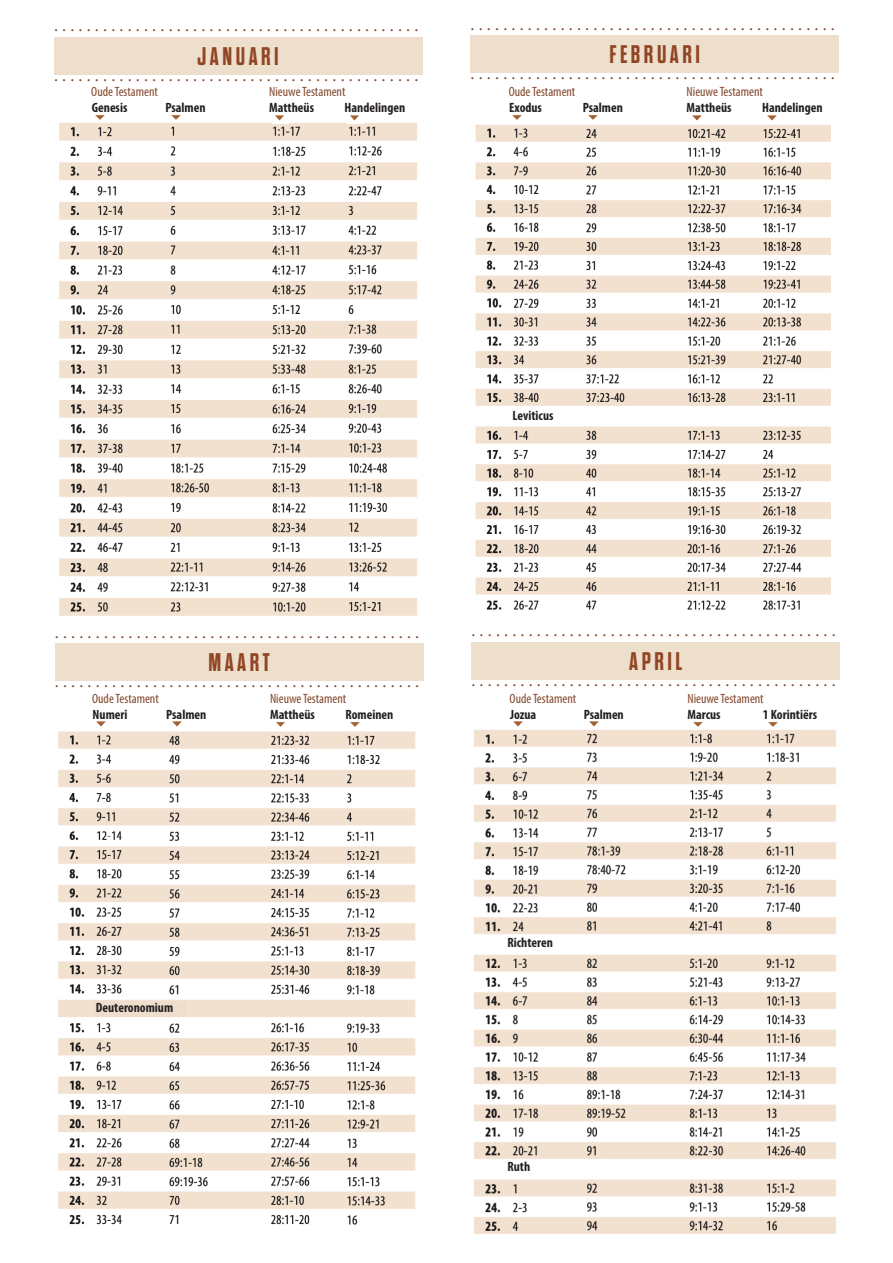
<style>
.page{position:relative;width:893px;height:1263px;background:#fff}
.page>*{position:absolute;margin:0;border:0;box-sizing:border-box;transform-origin:0 0}
.t1{font:700 25.5px "Dharma Gothic E";letter-spacing:.14em;color:#904624}
.t2{font:18px "Minion Pro";color:#84482c}
.t3{font:700 condensed 13.5px "Myriad Pro";color:#231f20}
.t4{font:condensed 13.5px "Myriad Pro";color:#84482c}
</style>
<div class="page">
<div style="left:54px;top:37px;width:368px;height:37px;background:#eedecc"></div>
<img style="left:59px;top:122px;width:358px;height:494px">
<img style="left:347px;top:115px;width:17px;height:8px">
<img style="left:272px;top:115px;width:17px;height:8px">
<img style="left:171px;top:115px;width:10px;height:5px">
<img style="left:95px;top:115px;width:10px;height:5px">
<img style="left:475px;top:124px;width:356px;height:486px">
<img style="left:767px;top:115px;width:10px;height:6px">
<img style="left:692px;top:115px;width:10px;height:6px">
<img style="left:588px;top:115px;width:10px;height:5px">
<img style="left:512px;top:115px;width:10px;height:5px">
<div style="left:512px;top:408px;width:76px;height:15px;background:#fff"></div>
<img style="left:58px;top:731px;width:358px;height:494px">
<div style="left:471px;top:36px;width:368px;height:37px;background:#eedecc"></div>
<div style="left:55px;top:644px;width:368px;height:37px;background:#eedecc"></div>
<img style="left:350px;top:722px;width:10px;height:5px">
<img style="left:276px;top:722px;width:9px;height:5px">
<img style="left:172px;top:721px;width:10px;height:6px">
<img style="left:96px;top:721px;width:10px;height:6px">
<img style="left:768px;top:722px;width:10px;height:5px">
<img style="left:693px;top:722px;width:10px;height:5px">
<img style="left:589px;top:721px;width:10px;height:6px">
<img style="left:513px;top:721px;width:10px;height:6px">
<div style="left:471px;top:642px;width:369px;height:37px;background:#eedecc"></div>
<div style="left:95px;top:1001px;width:91px;height:15px;background:#eedecc"></div>
<img style="left:474px;top:730px;width:362px;height:504px">
<div style="left:506px;top:935px;width:101px;height:17px;background:#fff"></div>
<div style="left:506px;top:1160px;width:101px;height:17px;background:#fff"></div>
<p class="t2" style="left:54px;top:13px;width:366px">. . . . . . . . . . . . . . . . . . . . . . . . . . . . . . . . . . . . . . . . . . . . .</p>
<p class="t2" style="left:471px;top:12px;width:366px">. . . . . . . . . . . . . . . . . . . . . . . . . . . . . . . . . . . . . . . . . . . . .</p>
<p class="t1" style="left:197px;top:43px;width:83px">JANUARI</p>
<p class="t1" style="left:609px;top:41px;width:92px">FEBRUARI</p>
<p class="t2" style="left:54px;top:63px;width:366px">. . . . . . . . . . . . . . . . . . . . . . . . . . . . . . . . . . . . . . . . . . . . .</p>
<p class="t4" style="left:91px;top:84px;width:68px">Oude Testament</p>
<p class="t4" style="left:269px;top:84px;width:78px">Nieuwe Testament</p>
<p class="t3" style="left:92px;top:99px;width:37px">Genesis</p>
<p class="t3" style="left:165px;top:99px;width:42px">Psalmen</p>
<p class="t3" style="left:269px;top:99px;width:46px">Mattheüs</p>
<p class="t3" style="left:345px;top:99px;width:62px">Handelingen</p>
<p class="t2" style="left:471px;top:62px;width:366px">. . . . . . . . . . . . . . . . . . . . . . . . . . . . . . . . . . . . . . . . . . . . .</p>
<p class="t4" style="left:509px;top:84px;width:68px">Oude Testament</p>
<p class="t4" style="left:687px;top:84px;width:78px">Nieuwe Testament</p>
<p class="t3" style="left:509px;top:99px;width:34px">Exodus</p>
<p class="t3" style="left:583px;top:99px;width:42px">Psalmen</p>
<p class="t3" style="left:687px;top:99px;width:46px">Mattheüs</p>
<p class="t3" style="left:762px;top:99px;width:62px">Handelingen</p>
<p class="t3" style="left:512px;top:408px;width:43px">Leviticus</p>
<p class="t2" style="left:55px;top:620px;width:366px">. . . . . . . . . . . . . . . . . . . . . . . . . . . . . . . . . . . . . . . . . . . . .</p>
<p class="t2" style="left:471px;top:618px;width:366px">. . . . . . . . . . . . . . . . . . . . . . . . . . . . . . . . . . . . . . . . . . . . .</p>
<p class="t1" style="left:208px;top:649px;width:63px">MAART</p>
<p class="t1" style="left:629px;top:648px;width:55px">APRIL</p>
<p class="t2" style="left:55px;top:670px;width:366px">. . . . . . . . . . . . . . . . . . . . . . . . . . . . . . . . . . . . . . . . . . . . .</p>
<p class="t4" style="left:92px;top:690px;width:68px">Oude Testament</p>
<p class="t4" style="left:270px;top:690px;width:78px">Nieuwe Testament</p>
<p class="t3" style="left:93px;top:706px;width:36px">Numeri</p>
<p class="t3" style="left:166px;top:706px;width:42px">Psalmen</p>
<p class="t3" style="left:270px;top:706px;width:46px">Mattheüs</p>
<p class="t3" style="left:345px;top:706px;width:49px">Romeinen</p>
<p class="t2" style="left:471px;top:668px;width:366px">. . . . . . . . . . . . . . . . . . . . . . . . . . . . . . . . . . . . . . . . . . . . .</p>
<p class="t4" style="left:510px;top:690px;width:68px">Oude Testament</p>
<p class="t4" style="left:687px;top:690px;width:78px">Nieuwe Testament</p>
<p class="t3" style="left:510px;top:706px;width:28px">Jozua</p>
<p class="t3" style="left:584px;top:706px;width:42px">Psalmen</p>
<p class="t3" style="left:687px;top:706px;width:35px">Marcus</p>
<p class="t3" style="left:763px;top:706px;width:56px">1 Korintiërs</p>
<p class="t3" style="left:96px;top:999px;width:79px">Deuteronomium</p>
<p class="t3" style="left:507px;top:934px;width:47px">Richteren</p>
<p class="t3" style="left:507px;top:1158px;width:24px">Ruth</p>
</div>
